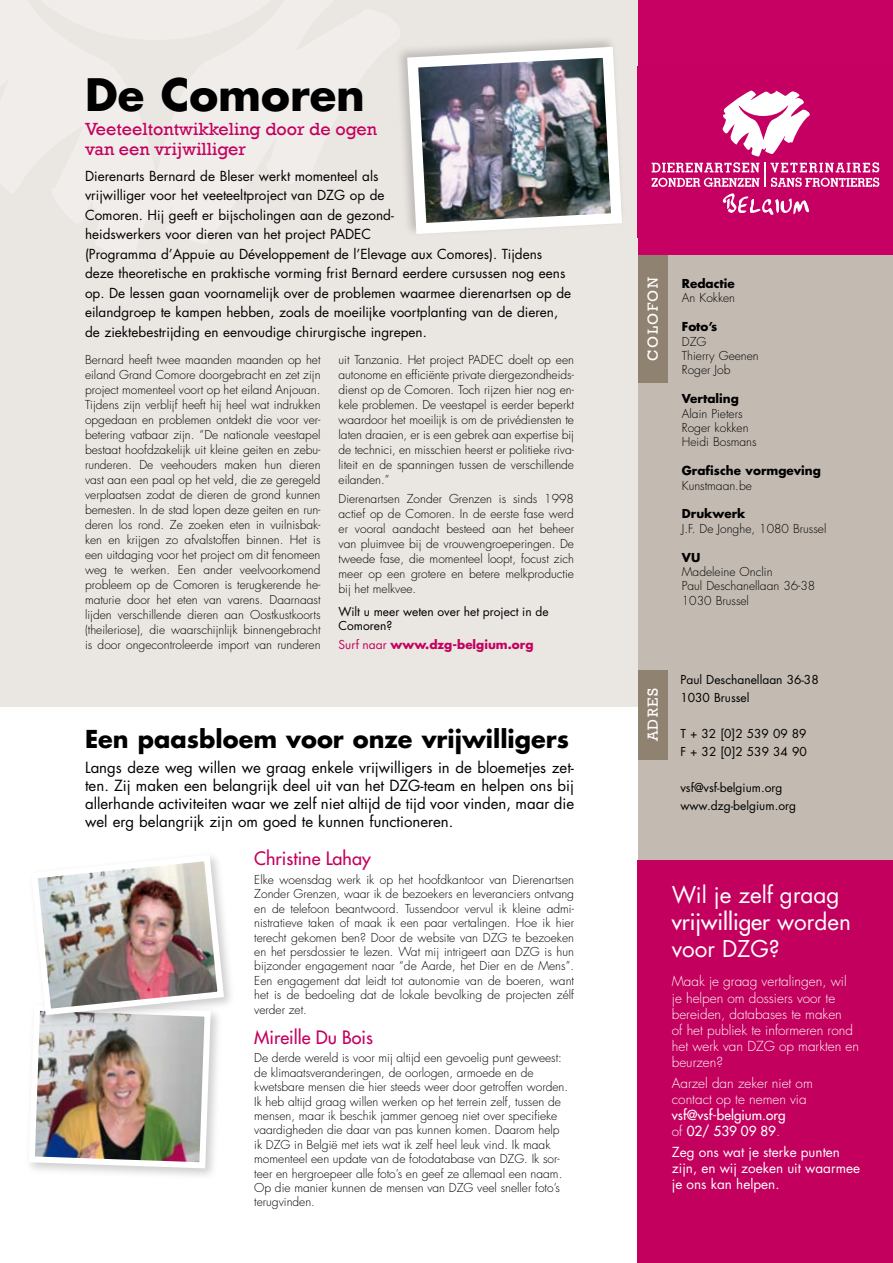
<style>
.page{position:relative;width:893px;height:1263px;background:#fff}
.page>*{position:absolute;margin:0;border:0;box-sizing:border-box;transform-origin:0 0}
.t1{font:700 43.5px "Futura LT";color:#000}
.t2{font:700 24px "Futura LT";color:#000}
.t3{font:22.5px/27px "Futura LT";color:#fff}
.t4{font:18px/19.8px "Rockwell";color:#c4005e}
.t5{font:18px "Futura LT";color:#c4005e}
.t6{font:15px/18px "Futura LT";color:#000;text-align:justify}
.t7{font:15px "Rockwell";letter-spacing:.215em;color:#fff}
.t8{font:13.5px/19.5px "Futura LT";color:#000}
.t9{font:300 13.5px/16.2px "Futura LT";color:#fff}
.t10{font:13.5px/16.2px "Futura LT";color:#fff}
.t11{font:13.5px/16.2px "Futura LT";color:#fff}
.t12{font:300 12px/15px "Futura LT";color:#000}
.t13{font:12px/18px "Futura LT";color:#000}
.t14{font:700 12px "Futura LT";color:#000}
.t15{font:700 12px "Futura LT";color:#c4005e}
.s1{font-weight:400}
.s2{font-style:inherit}
.s3{font-weight:300}
</style>
<div class="page">
<div style="left:24px;top:1000px;width:200px;height:181px;background:#000;opacity:.2"></div>
<div style="left:0;top:0;width:893px;height:707px;background:#eae6e2"></div>
<div style="left:638px;top:164px;width:255px;height:699px;background:#c3bbb2"></div>
<div style="left:638px;top:255px;width:30px;height:128px;background:#908271"></div>
<div style="left:638px;top:0;width:255px;height:255px;background:#c70063"></div>
<svg style="left:652px;top:90px;width:227px;height:97px"></svg>
<svg style="left:723px;top:193px;width:86px;height:22px"></svg>
<div style="left:638px;top:670px;width:30px;height:89px;background:#908271"></div>
<img style="left:402px;top:41px;width:220px;height:193px">
<div style="left:638px;top:860px;width:255px;height:403px;background:#c4005e"></div>
<img style="left:26px;top:856px;width:201px;height:315px">
<h1 class="t1" style="left:85px;top:66px;width:281px">De Comoren</h1>
<h3 class="t4" style="left:85px;top:119px;width:294px">Veeteeltontwikkeling door de ogen van een vrijwilliger</h3>
<p class="t8" style="left:85px;top:166px;width:488px">Dierenarts Bernard de Bleser werkt momenteel als<br>vrijwilliger voor het veeteeltproject van DZG op de<br>Comoren. Hij geeft er bijscholingen aan de gezond-<br>heidswerkers voor dieren van het project PADEC<br>(Programma d’Appuie au Développement de l’Elevage aux Comores). Tijdens deze theoretische en praktische vorming frist Bernard eerdere cursussen nog eens op. De lessen gaan voornamelijk over de problemen waarmee dierenartsen op de eilandgroep te kampen hebben, zoals de moeilijke voortplanting van de dieren, de ziektebestrijding en eenvoudige chirurgische ingrepen.</p>
<p class="t12" style="left:85px;top:352px;width:237px;text-align:justify">Bernard heeft twee maanden maanden op het eiland Grand Comore doorgebracht en zet zijn project momenteel voort op het eiland Anjouan.<br>Tijdens zijn verblijf heeft hij heel wat indrukken opgedaan en problemen ontdekt die voor ver&shy;betering vatbaar zijn. “De nationale veestapel bestaat hoofdzakelijk uit kleine geiten en zebu&shy;runderen. De veehouders maken hun dieren vast aan een paal op het veld, die ze geregeld verplaatsen zodat de dieren de grond kunnen bemesten. In de stad lopen deze geiten en run&shy;deren los rond. Ze zoeken eten in vuilnisbak&shy;ken en krijgen zo afvalstoffen binnen. Het is een uitdaging voor het project om dit fenomeen weg te werken. Een ander veelvoorkomend probleem op de Comoren is terugkerende he&shy;maturie door het eten van varens. Daarnaast lijden verschillende dieren aan Oostkustkoorts (theileriose), die waarschijnlijk binnengebracht is door ongecontroleerde import van runderen</p>
<p class="t12" style="left:339px;top:352px;width:237px;text-align:justify">uit Tanzania. Het project PADEC doelt op een autonome en efficiënte private diergezondheids&shy;dienst op de Comoren. Toch rijzen hier nog en&shy;kele problemen. De veestapel is eerder beperkt waardoor het moeilijk is om de privédiensten te laten draaien, er is een gebrek aan expertise bij de technici, en misschien heerst er politieke riva&shy;liteit en de spanningen tussen de verschillende eilanden.”</p>
<p class="t12" style="left:339px;top:492px;width:237px;text-align:justify">Dierenartsen Zonder Grenzen is sinds 1998 actief op de Comoren. In de eerste fase werd er vooral aandacht besteed aan het beheer van pluimvee bij de vrouwengroeperingen. De tweede fase, die momenteel loopt, focust zich meer op een grotere en betere melkproductie bij het melkvee.</p>
<p class="t13" style="left:339px;top:604px;width:212px;line-height:14.4px">Wilt u meer weten over het project in de<br>Comoren?</p>
<p class="t15" style="left:339px;top:637px;width:197px"><span class="s1">Surf naar</span> www.dzg-belgium.org</p>
<h2 class="t2" style="left:85px;top:723px;width:485px">Een paasbloem voor onze vrijwilligers</h2>
<p class="t6" style="left:85px;top:758px;width:491px">Langs deze weg willen we graag enkele vrijwilligers in de bloemetjes zet&shy;ten. Zij maken een belangrijk deel uit van het DZG-team en helpen ons bij allerhande activiteiten waar we zelf niet altijd de tijd voor vinden, maar die wel erg belangrijk zijn om goed te kunnen functioneren.</p>
<h3 class="t5" style="left:254px;top:847px;width:118px">Christine Lahay</h3>
<p class="t12" style="left:254px;top:873px;width:321px;line-height:14.4px;text-align:justify">Elke woensdag werk ik op het hoofdkantoor van Dierenartsen Zonder Grenzen, waar ik de bezoekers en leveranciers ontvang en de telefoon beantwoord. Tussendoor vervul ik kleine admi&shy;nistratieve taken of maak ik een paar vertalingen. Hoe ik hier terecht gekomen ben? Door de website van DZG te bezoeken en het persdossier te lezen. Wat mij intrigeert aan DZG is hun bijzonder engagement naar “de Aarde, het Dier en de Mens”.<br>Een engagement dat leidt tot autonomie van de boeren, want het is de bedoeling dat de lokale bevolking de projecten zélf verder zet.</p>
<h3 class="t5" style="left:254px;top:1025px;width:120px">Mireille Du Bois</h3>
<p class="t12" style="left:254px;top:1051px;width:315px;line-height:14.4px">De derde wereld is voor mij altijd een gevoelig punt geweest: de klimaatsveranderingen, de oorlogen, armoede en de kwetsbare mensen die hier steeds weer door getroffen worden.<br>Ik heb altijd graag willen werken op het terrein zelf, tussen de mensen, maar ik beschik jammer genoeg niet over specifieke vaardigheden die daar van pas kunnen komen. Daarom help ik DZG in België met iets wat ik zelf heel leuk vind. Ik maak momenteel een update van de fotodatabase van DZG. Ik sor&shy;teer en hergroepeer alle foto’s en geef ze allemaal een naam.<br>Op die manier kunnen de mensen van DZG veel sneller foto’s terugvinden.</p>
<p class="t7" style="left:644px;top:361px;width:85px;rotate:-90deg">colofon</p>
<p class="t14" style="left:682px;top:276px;width:54px">Redactie</p>
<p class="t12" style="left:682px;top:291px;width:55px">An Kokken</p>
<p class="t14" style="left:682px;top:319px;width:37px">Foto’s</p>
<p class="t12" style="left:682px;top:334px;width:78px;line-height:14.4px">DZG<br>Thierry Geenen<br>Roger Job</p>
<p class="t14" style="left:682px;top:391px;width:59px">Vertaling</p>
<p class="t12" style="left:682px;top:406px;width:76px;line-height:14.4px">Alain Pieters<br>Roger kokken<br>Heidi Bosmans</p>
<p class="t14" style="left:682px;top:463px;width:141px">Grafische vormgeving</p>
<p class="t12" style="left:682px;top:478px;width:71px">Kunstmaan.be</p>
<p class="t14" style="left:682px;top:506px;width:65px">Drukwerk</p>
<p class="t12" style="left:682px;top:521px;width:146px">J.F. De Jonghe, 1080 Brussel</p>
<p class="t14" style="left:682px;top:549px;width:20px">VU</p>
<p class="t12" style="left:682px;top:565px;width:135px;line-height:14.4px">Madeleine Onclin<br>Paul Deschanellaan 36-38<br>1030 Brussel</p>
<p class="t7" style="left:644px;top:741px;width:55px;rotate:-90deg">adres</p>
<p class="t13" style="left:680px;top:671px;width:140px">Paul Deschanellaan 36-38<br>1030 Brussel</p>
<p class="t13" style="left:680px;top:725px;width:128px">T + 32 [0]2 539 09 89<br>F + 32 [0]2 539 34 90</p>
<p class="t13" style="left:680px;top:779px;width:117px">vsf@vsf-belgium.org www.dzg-belgium.org</p>
<h3 class="t3" style="left:672px;top:882px;width:181px">Wil je zelf graag <span class="s2">vrijwilliger</span> worden voor DZG?</h3>
<p class="t9" style="left:672px;top:974px;width:189px">Maak je graag vertalingen, wil je helpen om dossiers voor te bereiden, databases te maken<br>of het publiek te informeren rond het werk van DZG op markten en beurzen?</p>
<p class="t9" style="left:672px;top:1075px;width:142px">Aarzel dan zeker niet om contact op te nemen via</p>
<p class="t11" style="left:672px;top:1107px;width:115px">vsf@vsf-belgium.org <span class="s3">of</span> 02/ 539 09 89<span class="s3">.</span></p>
<p class="t10" style="left:672px;top:1144px;width:190px">Zeg ons wat je sterke punten zijn, en wij zoeken uit waarmee je ons kan helpen.</p>
</div>
